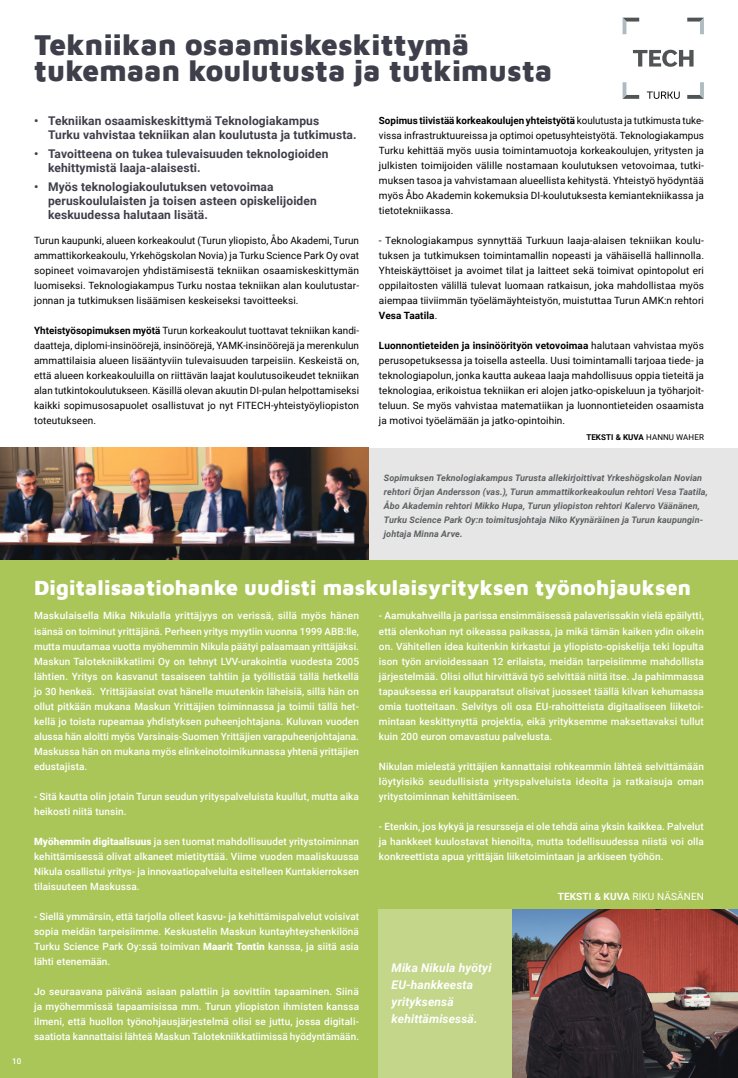
<style>
.page{position:relative;width:738px;height:1078px;background:#fff}
.page>*{position:absolute;margin:0;border:0;box-sizing:border-box;transform-origin:0 0}
.t1{font:900 29.4px/26.5px "Maven Pro";letter-spacing:.01em;color:#3f3f4b}
.t2{font:900 21px "Maven Pro";letter-spacing:.01em;color:#fff}
.t3{font:700 12px/14px "Roboto";letter-spacing:.01em;color:#3f3f4b}
.t4{font:italic 700 12px/17px "Roboto";letter-spacing:.01em;color:#fff}
.t5{font:500 10px/15px "Roboto";letter-spacing:.01em;color:#fff;text-align:justify}
.t6{font:10px/15px "Roboto";letter-spacing:.01em;color:#000;text-align:justify}
.t7{font:700 10px "Roboto";letter-spacing:.01em;color:#fff}
.t8{font:italic 700 9px/14px "Roboto";letter-spacing:.01em;color:#5c6062}
.t9{font:700 8px "Roboto";letter-spacing:.01em;color:#000}
.t10{font:500 8px "Roboto";color:#fff}
.s1{font-weight:700}
.s2{font-weight:400}
.s3{font-weight:900}
</style>
<div class="page">
<div style="left:0;top:559px;width:737px;height:518px;background:#aac558"></div>
<div style="left:354px;top:448px;width:383px;height:111px;background:#e7e6e6"></div>
<svg style="left:632px;top:50px;width:61px;height:17px"></svg>
<svg style="left:687px;top:82px;width:16px;height:17px"></svg>
<svg style="left:687px;top:18px;width:16px;height:16px"></svg>
<svg style="left:622px;top:18px;width:16px;height:16px"></svg>
<svg style="left:622px;top:82px;width:16px;height:17px"></svg>
<svg style="left:646px;top:91px;width:33px;height:8px"></svg>
<div style="left:378px;top:909px;width:325px;height:168px;background:#c3d689"></div>
<img style="left:512px;top:909px;width:225px;height:168px">
<hr style="left:737px;top:23px;width:1px;height:446px;background:#e7e6e6">
<hr style="left:737px;top:0;width:1px;height:64px;background:#aac558">
<img style="left:0;top:448px;width:369px;height:111px">
<h1 class="t1" style="left:34px;top:29px;width:519px">Tekniikan osaamiskeskittymä tukemaan koulutusta ja tutkimusta</h1>
<p class="t3" style="left:48px;top:113px;width:310px;text-indent:-14px">• Tekniikan osaamiskeskittymä Teknologiakampus<br>Turku vahvistaa tekniikan alan koulutusta ja tutkimusta.</p>
<p class="t3" style="left:48px;top:146px;width:282px;text-indent:-14px">• Tavoitteena on tukea tulevaisuuden teknologioiden kehittymistä laaja-alaisesti.</p>
<p class="t3" style="left:48px;top:179px;width:270px;text-indent:-14px">• Myös teknologiakoulutuksen vetovoimaa peruskoululaisten ja toisen asteen opiskelijoiden keskuudessa halutaan lisätä.</p>
<p class="t6" style="left:34px;top:233px;width:326px">Turun kaupunki, alueen korkeakoulut (Turun yliopisto, Åbo Akademi, Turun ammattikorkeakoulu, Yrkehögskolan Novia) ja Turku Science Park Oy ovat sopineet voimavarojen yhdistämisestä tekniikan osaamiskeskittymän luomiseksi. Teknologiakampus Turku nostaa tekniikan alan koulutustar&shy;jonnan ja tutkimuksen lisäämisen keskeiseksi tavoitteeksi.</p>
<p class="t6" style="left:34px;top:323px;width:326px"><span class="s1">Yhteistyösopimuksen myötä</span> Turun korkeakoulut tuottavat tekniikan kandi&shy;daatteja, diplomi-insinöörejä, insinöörejä, YAMK-insinöörejä ja merenkulun ammattilaisia alueen lisääntyviin tulevaisuuden tarpeisiin. Keskeistä on, että alueen korkeakouluilla on riittävän laajat koulutusoikeudet tekniikan alan tutkintokoulutukseen. Käsillä olevan akuutin DI-pulan helpottamiseksi kaikki sopimusosapuolet osallistuvat jo nyt FITECH-yhteistyöyliopiston toteutukseen.</p>
<p class="t6" style="left:378px;top:113px;width:326px"><span class="s1">Sopimus tiivistää korkeakoulujen yhteistyötä</span> koulutusta ja tutkimusta tuke&shy;vissa infrastruktuureissa ja optimoi opetusyhteistyötä. Teknologiakampus Turku kehittää myös uusia toimintamuotoja korkeakoulujen, yritysten ja julkisten toimijoiden välille nostamaan koulutuksen vetovoimaa, tutki&shy;muksen tasoa ja vahvistamaan alueellista kehitystä. Yhteistyö hyödyntää myös Åbo Akademin kokemuksia DI-koulutuksesta kemiantekniikassa ja tietotekniikassa.</p>
<p class="t6" style="left:378px;top:233px;width:326px">- Teknologiakampus synnyttää Turkuun laaja-alaisen tekniikan koulu&shy;tuksen ja tutkimuksen toimintamallin nopeasti ja vähäisellä hallinnolla.<br>Yhteiskäyttöiset ja avoimet tilat ja laitteet sekä toimivat opintopolut eri oppilaitosten välillä tulevat luomaan ratkaisun, joka mahdollistaa myös aiempaa tiiviimmän työelämäyhteistyön, muistuttaa Turun AMK:n rehtori <span class="s1">Vesa Taatila</span>.</p>
<p class="t6" style="left:378px;top:338px;width:326px"><span class="s1">Luonnontieteiden ja insinöörityön vetovoimaa</span> halutaan vahvistaa myös perusopetuksessa ja toisella asteella. Uusi toimintamalli tarjoaa tiede- ja teknologiapolun, jonka kautta aukeaa laaja mahdollisuus oppia tieteitä ja teknologiaa, erikoistua tekniikan eri alojen jatko-opiskeluun ja työharjoit&shy;teluun. Se myös vahvistaa matematiikan ja luonnontieteiden osaamista ja motivoi työelämään ja jatko-opintoihin.</p>
<p class="t9" style="left:586px;top:431px;width:119px">TEKSTI &amp; KUVA <span class="s2">HANNU WAHER</span></p>
<p class="t8" style="left:383px;top:470px;width:325px">Sopimuksen Teknologiakampus Turusta allekirjoittivat Yrkeshögskolan Novian rehtori Örjan Andersson (vas.), Turun ammattikorkeakoulun rehtori Vesa Taatila, Åbo Akademin rehtori Mikko Hupa, Turun yliopiston rehtori Kalervo Väänänen, Turku Science Park Oy:n toimitusjohtaja Niko Kyynäräinen ja Turun kaupungin&shy;johtaja Minna Arve.</p>
<p class="t10" style="left:12px;top:1055px;width:11px">10</p>
<h2 class="t2" style="left:34px;top:572px;width:658px">Digitalisaatiohanke uudisti maskulaisyrityksen työnohjauksen</h2>
<p class="t5" style="left:34px;top:608px;width:326px">Maskulaisella Mika Nikulalla yrittäjyys on verissä, sillä myös hänen isänsä on toiminut yrittäjänä. Perheen yritys myytiin vuonna 1999 ABB:lle, mutta muutamaa vuotta myöhemmin Nikula päätyi palaamaan yrittäjäksi.<br>Maskun Talotekniikkatiimi Oy on tehnyt LVV-urakointia vuodesta 2005 lähtien. Yritys on kasvanut tasaiseen tahtiin ja työllistää tällä hetkellä jo 30 henkeä. Yrittäjäasiat ovat hänelle muutenkin läheisiä, sillä hän on ollut pitkään mukana Maskun Yrittäjien toiminnassa ja toimii tällä het&shy;kellä jo toista rupeamaa yhdistyksen puheenjohtajana. Kuluvan vuoden alussa hän aloitti myös Varsinais-Suomen Yrittäjien varapuheenjohtajana.<br>Maskussa hän on mukana myös elinkeinotoimikunnassa yhtenä yrittäjien edustajista.</p>
<p class="t5" style="left:34px;top:788px;width:326px">- Sitä kautta olin jotain Turun seudun yrityspalveluista kuullut, mutta aika heikosti niitä tunsin.</p>
<p class="t5" style="left:34px;top:833px;width:326px"><span class="s3">Myöhemmin digitaalisuus</span> ja sen tuomat mahdollisuudet yritystoiminnan kehittämisessä olivat alkaneet mietityttää. Viime vuoden maaliskuussa Nikula osallistui yritys- ja innovaatiopalveluita esitelleen Kuntakierroksen tilaisuuteen Maskussa.</p>
<p class="t5" style="left:34px;top:908px;width:326px">- Siellä ymmärsin, että tarjolla olleet kasvu- ja kehittämispalvelut voisivat sopia meidän tarpeisiimme. Keskustelin Maskun kuntayhteyshenkilönä Turku Science Park Oy:ssä toimivan <span class="s3">Maarit Tontin</span> kanssa, ja siitä asia lähti etenemään.</p>
<p class="t5" style="left:34px;top:983px;width:326px">Jo seuraavana päivänä asiaan palattiin ja sovittiin tapaaminen. Siinä ja myöhemmissä tapaamisissa mm. Turun yliopiston ihmisten kanssa ilmeni, että huollon työnohjausjärjestelmä olisi se juttu, jossa digitali&shy;saatiota kannattaisi lähteä Maskun Talotekniikkatiimissä hyödyntämään.</p>
<p class="t5" style="left:378px;top:608px;width:326px">- Aamukahveilla ja parissa ensimmäisessä palaverissakin vielä epäilytti, että olenkohan nyt oikeassa paikassa, ja mikä tämän kaiken ydin oikein on. Vähitellen idea kuitenkin kirkastui ja yliopisto-opiskelija teki lopulta ison työn arvioidessaan 12 erilaista, meidän tarpeisiimme mahdollista järjestelmää. Olisi ollut hirvittävä työ selvittää niitä itse. Ja pahimmassa tapauksessa eri kaupparatsut olisivat juosseet täällä kilvan kehumassa omia tuotteitaan. Selvitys oli osa EU-rahoitteista digitaaliseen liiketoi&shy;mintaan keskittynyttä projektia, eikä yrityksemme maksettavaksi tullut kuin 200 euron omavastuu palvelusta.</p>
<p class="t5" style="left:378px;top:758px;width:326px">Nikulan mielestä yrittäjien kannattaisi rohkeammin lähteä selvittämään löytyisikö seudullisista yrityspalveluista ideoita ja ratkaisuja oman yritystoiminnan kehittämiseen.</p>
<p class="t5" style="left:378px;top:818px;width:326px">- Etenkin, jos kykyä ja resursseja ei ole tehdä aina yksin kaikkea. Palvelut ja hankkeet kuulostavat hienoilta, mutta todellisuudessa niistä voi olla konkreettista apua yrittäjän liiketoimintaan ja arkiseen työhön.</p>
<p class="t4" style="left:391px;top:958px;width:101px">Mika Nikula hyötyi<br>EU-hankkeesta yrityksensä kehittämisessä.</p>
<p class="t7" style="left:557px;top:889px;width:148px">TEKSTI &amp; KUVA <span class="s2">RIKU NÄSÄNEN</span></p>
</div>
